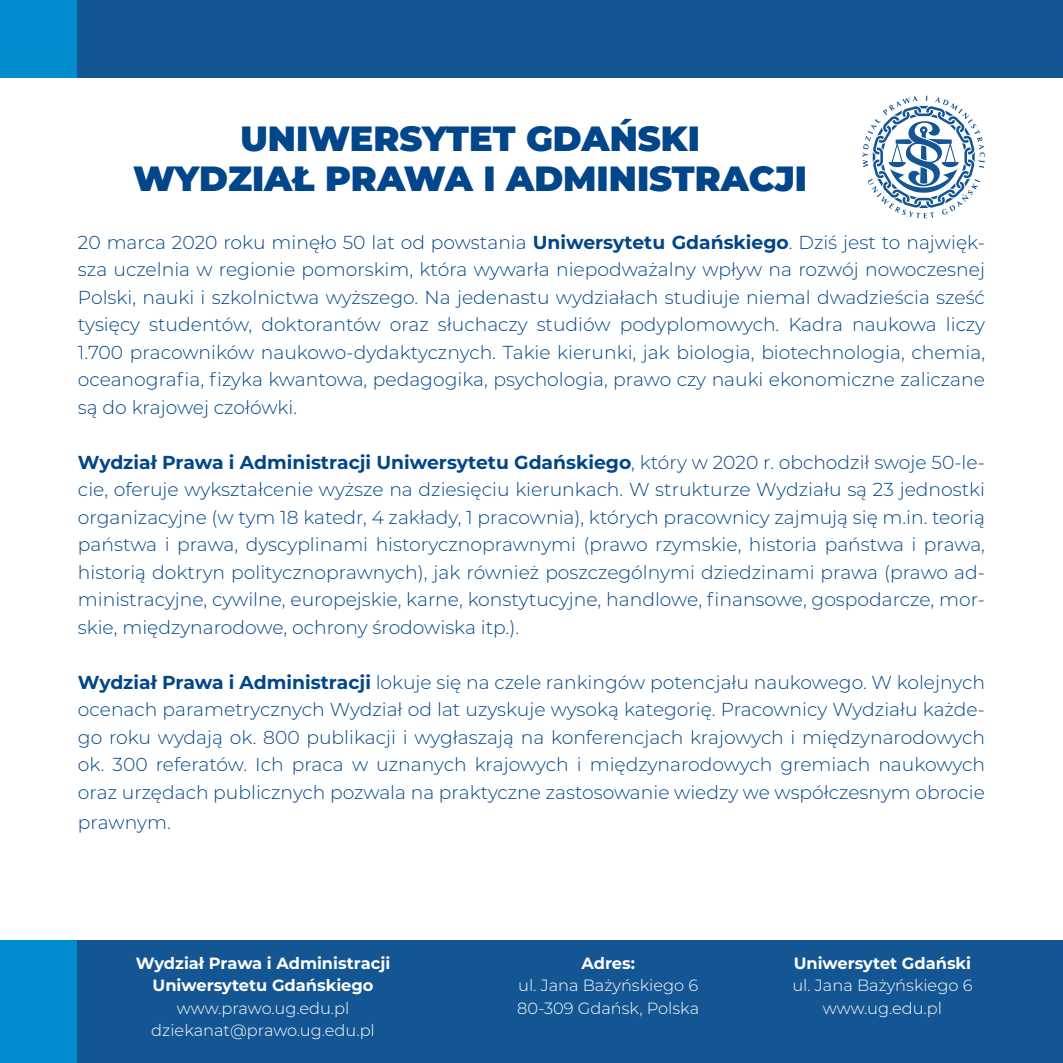
<style>
.page{position:relative;width:1063px;height:1063px;background:#fff}
.page>*{position:absolute;margin:0;border:0;box-sizing:border-box;transform-origin:0 0}
.t1{font:900 35px/40px "Montserrat";color:#01468b;text-align:center}
.t2{font:300 18.75px/27.5px "Montserrat";color:#01468b;text-align:justify}
.t3{font:300 16.25px/22.5px "Montserrat";color:#fff;text-align:center}
.t4{font:700 16.25px/22.5px "Montserrat";color:#fff;text-align:center}
.s1{font-weight:700}
</style>
<div class="page">
<div style="left:0;top:0;width:78px;height:78px;background:#008cce"></div>
<div style="left:78px;top:0;width:985px;height:78px;background:#145693"></div>
<div style="left:0;top:941px;width:78px;height:122px;background:#008cce"></div>
<div style="left:78px;top:941px;width:985px;height:122px;background:#145693"></div>
<svg style="left:862px;top:96px;width:123px;height:122px"></svg>
<h1 class="t1" style="left:133px;top:116px;width:675px">UNIWERSYTET GDAŃSKI<br>WYDZIAŁ PRAWA I ADMINISTRACJI</h1>
<p class="t2" style="left:78px;top:228px;width:909px">20 marca 2020 roku minęło 50 lat od powstania <span class="s1">Uniwersytetu Gdańskiego</span>. Dziś jest to najwięk&shy;sza uczelnia w regionie pomorskim, która wywarła niepodważalny wpływ na rozwój nowoczesnej Polski, nauki i szkolnictwa wyższego. Na jedenastu wydziałach studiuje niemal dwadzieścia sześć tysięcy studentów, doktorantów oraz słuchaczy studiów podyplomowych. Kadra naukowa liczy 1.700 pracowników naukowo-dydaktycznych. Takie kierunki, jak biologia, biotechnologia, chemia, oceanografia, fizyka kwantowa, pedagogika, psychologia, prawo czy nauki ekonomiczne zaliczane są do krajowej czołówki.</p>
<p class="t2" style="left:78px;top:448px;width:909px"><span class="s1">Wydział Prawa i Administracji Uniwersytetu Gdańskiego</span>, który w 2020 r. obchodził swoje 50-le&shy;cie, oferuje wykształcenie wyższe na dziesięciu kierunkach. W strukturze Wydziału są 23 jednostki organizacyjne (w tym 18 katedr, 4 zakłady, 1 pracownia), których pracownicy zajmują się m.in. teorią państwa i prawa, dyscyplinami historycznoprawnymi (prawo rzymskie, historia państwa i prawa, historią doktryn politycznoprawnych), jak również poszczególnymi dziedzinami prawa (prawo ad&shy;ministracyjne, cywilne, europejskie, karne, konstytucyjne, handlowe, finansowe, gospodarcze, mor&shy;skie, międzynarodowe, ochrony środowiska itp.).</p>
<p class="t2" style="left:78px;top:668px;width:909px"><span class="s1">Wydział Prawa i Administracji</span> lokuje się na czele rankingów potencjału naukowego. W kolejnych ocenach parametrycznych Wydział od lat uzyskuje wysoką kategorię. Pracownicy Wydziału każde&shy;go roku wydają ok. 800 publikacji i wygłaszają na konferencjach krajowych i międzynarodowych ok. 300 referatów. Ich praca w uznanych krajowych i międzynarodowych gremiach naukowych oraz urzędach publicznych pozwala na praktyczne zastosowanie wiedzy we współczesnym obrocie</p>
<p class="t2" style="left:78px;top:808px;width:94px">prawnym.</p>
<p class="t4" style="left:136px;top:951px;width:256px">Wydział Prawa i Administracji<br>Uniwersytetu Gdańskiego</p>
<p class="t3" style="left:151px;top:996px;width:225px">www.prawo.ug.edu.pl dziekanat@prawo.ug.edu.pl</p>
<p class="t4" style="left:581px;top:951px;width:55px">Adres:</p>
<p class="t3" style="left:517px;top:974px;width:183px;text-align:left">ul. Jana Bażyńskiego 6<br>80-309 Gdańsk, Polska</p>
<p class="t4" style="left:794px;top:951px;width:179px">Uniwersytet Gdański</p>
<p class="t3" style="left:792px;top:974px;width:182px">ul. Jana Bażyńskiego 6 www.ug.edu.pl</p>
</div>
